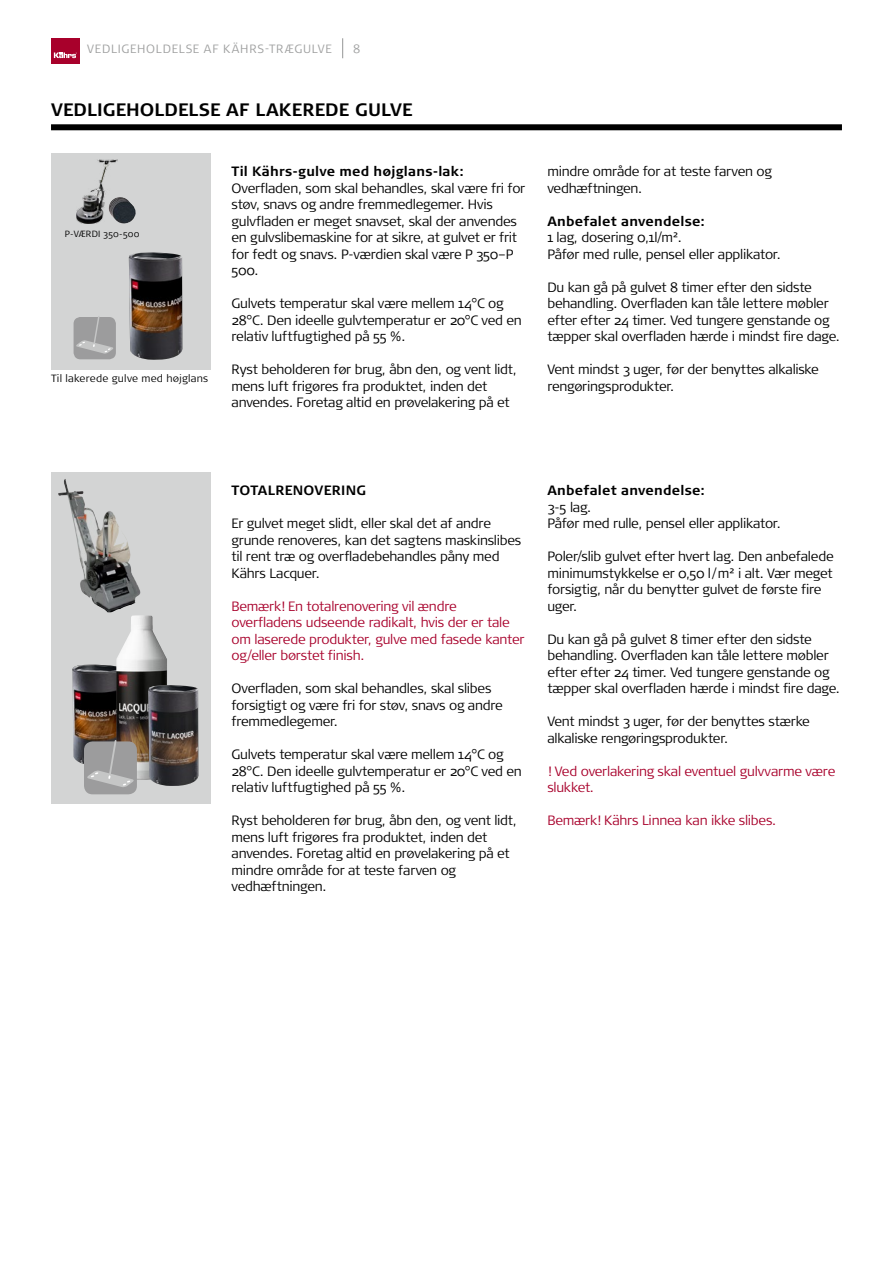
<style>
.page{position:relative;width:893px;height:1263px;background:#fff}
.page>*{position:absolute;margin:0;border:0;box-sizing:border-box;transform-origin:0 0}
.t1{font:700 18px "Signa Pro";letter-spacing:.005em;color:#000}
.t2{font:300 13.5px/16.5px "Signa Pro";letter-spacing:-.02em;color:#000}
.t3{font:300 13.5px/16.5px "Signa Pro";letter-spacing:-.02em;color:#a8002b}
.t4{font:700 13.5px "Signa Pro";letter-spacing:.015em;color:#000}
.t5{font:300 12px "Signa Pro";letter-spacing:.06em;color:#a0a1a1}
.t6{font:300 10.5px "Signa Pro";letter-spacing:.02em;color:#000}
.t7{font:300 9px "Signa Pro";letter-spacing:.025em;color:#000}
</style>
<div class="page">
<div style="left:51px;top:38px;width:29px;height:25px;background:#a8002b"></div>
<svg style="left:54px;top:52px;width:23px;height:6px"></svg>
<div style="left:51px;top:472px;width:159px;height:332px;background:#d3d4d4"></div>
<img style="left:58px;top:479px;width:83px;height:133px">
<img style="left:72px;top:665px;width:44px;height:99px">
<img style="left:116px;top:615px;width:51px;height:165px">
<img style="left:148px;top:685px;width:51px;height:101px">
<div style="left:84px;top:741px;width:53px;height:53px;background:#9c9c9d;border-radius:9px"></div>
<svg style="left:87px;top:739px;width:47px;height:48px"></svg>
<div style="left:51px;top:153px;width:159px;height:217px;background:#d3d4d4"></div>
<img style="left:77px;top:159px;width:41px;height:65px">
<img style="left:129px;top:252px;width:54px;height:108px">
<div style="left:74px;top:317px;width:42px;height:42px;background:#9c9c9d;border-radius:7px"></div>
<svg style="left:76px;top:316px;width:38px;height:38px"></svg>
<img style="left:109px;top:197px;width:27px;height:27px">
<svg style="left:342px;top:38px;width:1px;height:20px"></svg>
<div style="left:51px;top:124px;width:791px;height:6px;background:#000"></div>
<p class="t5" style="left:87px;top:42px;width:246px">VEDLIGEHOLDELSE AF KÄHRS-TRÆGULVE</p>
<p class="t5" style="left:353px;top:42px;width:9px">8</p>
<h1 class="t1" style="left:51px;top:99px;width:363px">VEDLIGEHOLDELSE AF LAKEREDE GULVE</h1>
<p class="t7" style="left:65px;top:228px;width:76px">P-VÆRDI 350-500</p>
<p class="t6" style="left:51px;top:372px;width:159px">Til lakerede gulve med højglans</p>
<p class="t4" style="left:231px;top:163px;width:234px">Til Kährs-gulve med højglans-lak:</p>
<p class="t2" style="left:231px;top:180px;width:295px">Overfladen, som skal behandles, skal være fri for støv, snavs og andre fremmedlegemer. Hvis gulvfladen er meget snavset, skal der anvendes en gulvslibemaskine for at sikre, at gulvet er frit for fedt og snavs. P-værdien skal være P 350–P 500.</p>
<p class="t2" style="left:231px;top:295px;width:292px">Gulvets temperatur skal være mellem 14°C og<br>28°C. Den ideelle gulvtemperatur er 20°C ved en relativ luftfugtighed på 55 %.</p>
<p class="t2" style="left:231px;top:361px;width:287px">Ryst beholderen før brug, åbn den, og vent lidt, mens luft frigøres fra produktet, inden det anvendes. Foretag altid en prøvelakering på et</p>
<p class="t2" style="left:547px;top:163px;width:226px">mindre område for at teste farven og vedhæftningen.</p>
<p class="t4" style="left:547px;top:213px;width:159px">Anbefalet anvendelse:</p>
<p class="t2" style="left:547px;top:229px;width:235px">1 lag, dosering 0,1l/m².<br>Påfør med rulle, pensel eller applikator.</p>
<p class="t2" style="left:547px;top:278px;width:294px">Du kan gå på gulvet 8 timer efter den sidste behandling. Overfladen kan tåle lettere møbler efter efter 24 timer. Ved tungere genstande og tæpper skal overfladen hærde i mindst fire dage.</p>
<p class="t2" style="left:547px;top:361px;width:273px">Vent mindst 3 uger, før der benyttes alkaliske rengøringsprodukter.</p>
<p class="t4" style="left:231px;top:482px;width:136px">TOTALRENOVERING</p>
<p class="t2" style="left:231px;top:515px;width:291px">Er gulvet meget slidt, eller skal det af andre grunde renoveres, kan det sagtens maskinslibes til rent træ og overfladebehandles påny med Kährs Lacquer.</p>
<p class="t3" style="left:231px;top:597px;width:294px">Bemærk! En totalrenovering vil ændre overfladens udseende radikalt, hvis der er tale om laserede produkter, gulve med fasede kanter og/eller børstet finish.</p>
<p class="t2" style="left:231px;top:680px;width:273px">Overfladen, som skal behandles, skal slibes forsigtigt og være fri for støv, snavs og andre fremmedlegemer.</p>
<p class="t2" style="left:231px;top:746px;width:292px">Gulvets temperatur skal være mellem 14°C og<br>28°C. Den ideelle gulvtemperatur er 20°C ved en relativ luftfugtighed på 55 %.</p>
<p class="t2" style="left:231px;top:812px;width:287px">Ryst beholderen før brug, åbn den, og vent lidt, mens luft frigøres fra produktet, inden det anvendes. Foretag altid en prøvelakering på et mindre område for at teste farven og vedhæftningen.</p>
<p class="t4" style="left:547px;top:482px;width:159px">Anbefalet anvendelse:</p>
<p class="t2" style="left:547px;top:498px;width:235px">3-5 lag.<br>Påfør med rulle, pensel eller applikator.</p>
<p class="t2" style="left:547px;top:548px;width:288px">Poler/slib gulvet efter hvert lag. Den anbefalede minimumstykkelse er 0,50 l/m² i alt. Vær meget forsigtig, når du benytter gulvet de første fire uger.</p>
<p class="t2" style="left:547px;top:630px;width:294px">Du kan gå på gulvet 8 timer efter den sidste behandling. Overfladen kan tåle lettere møbler efter efter 24 timer. Ved tungere genstande og tæpper skal overfladen hærde i mindst fire dage.</p>
<p class="t2" style="left:547px;top:713px;width:264px">Vent mindst 3 uger, før der benyttes stærke alkaliske rengøringsprodukter.</p>
<p class="t3" style="left:547px;top:762px;width:289px">! Ved overlakering skal eventuel gulvvarme være slukket.</p>
<p class="t3" style="left:547px;top:812px;width:230px">Bemærk! Kährs Linnea kan ikke slibes.</p>
</div>
